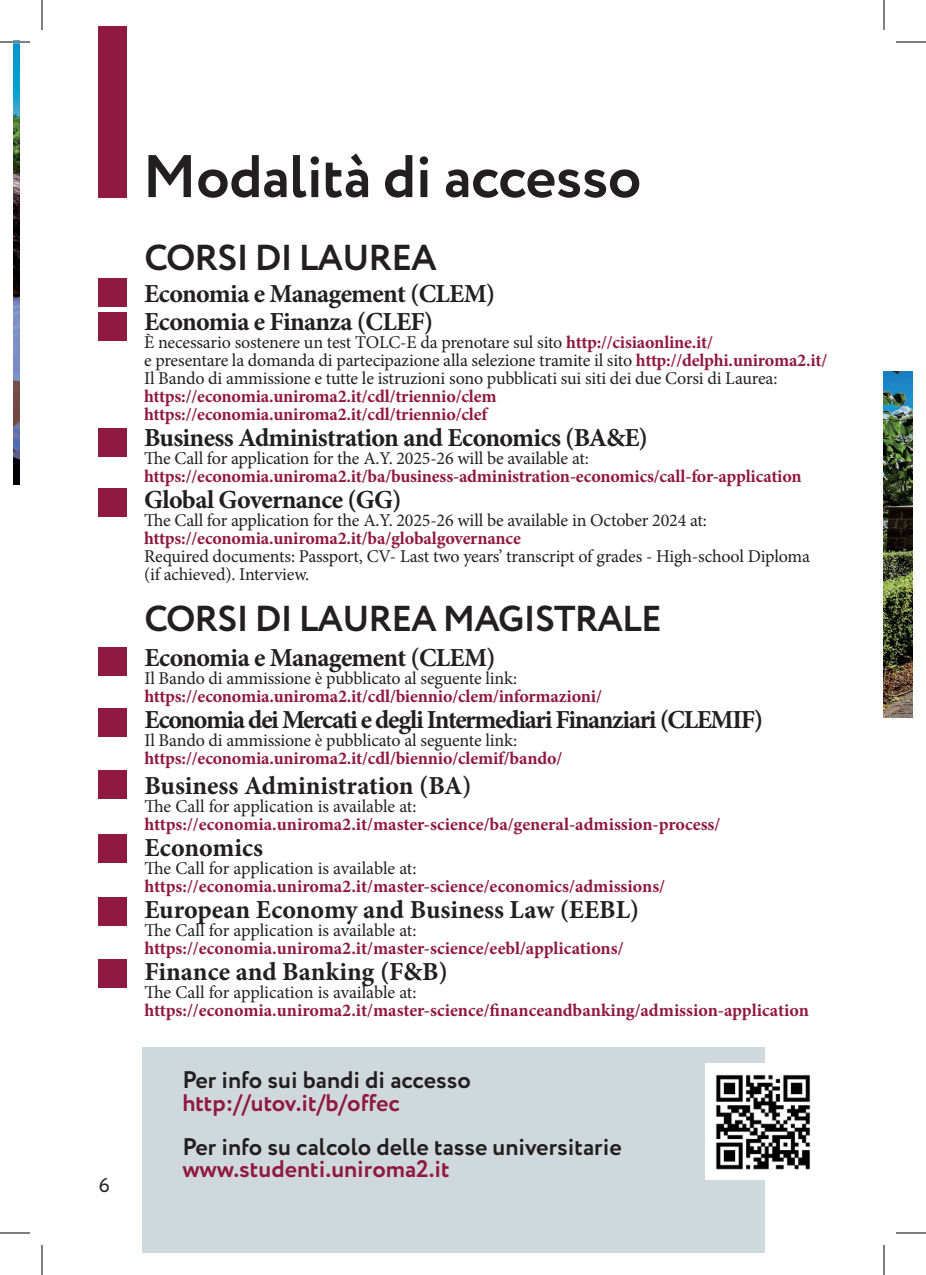
<style>
.page{position:relative;width:926px;height:1275px;background:#fff}
.page>*{position:absolute;margin:0;border:0;box-sizing:border-box;transform-origin:0 0}
.t1{font:700 60px "Circe";letter-spacing:-.01em;color:#231f20}
.t2{font:700 36px "Circe";letter-spacing:-.025em;color:#231f20}
.t3{font:700 26px "Minion Pro";letter-spacing:-.025em;color:#231f20}
.t4{font:700 26px "Minion Pro";color:#231f20}
.t5{font:700 26px "Minion Pro";letter-spacing:-.05em;color:#231f20}
.t6{font:700 24px "Circe";color:#231f20}
.t7{font:700 24px "Circe";color:#911840}
.t8{font:20px "Circe";color:#231f20}
.t9{font:18px "Minion Pro";letter-spacing:-.01em;color:#231f20}
.t10{font:700 18px "Minion Pro";letter-spacing:-.01em;color:#911840}
.s1{font-weight:700;color:#911840}
</style>
<div class="page">
<img style="left:884px;top:372px;width:28px;height:346px">
<div style="left:143px;top:1047px;width:622px;height:205px;background:#cfd8dd"></div>
<img style="left:14px;top:43px;width:5px;height:441px">
<div style="left:99px;top:279px;width:28px;height:28px;background:#911840"></div>
<div style="left:99px;top:313px;width:28px;height:28px;background:#911840"></div>
<div style="left:99px;top:428px;width:28px;height:28px;background:#911840"></div>
<div style="left:99px;top:488px;width:28px;height:29px;background:#911840"></div>
<img style="left:705px;top:1063px;width:106px;height:116px">
<div style="left:99px;top:26px;width:28px;height:171px;background:#911840"></div>
<div style="left:99px;top:647px;width:28px;height:28px;background:#911840"></div>
<div style="left:99px;top:708px;width:28px;height:28px;background:#911840"></div>
<div style="left:99px;top:770px;width:28px;height:29px;background:#911840"></div>
<div style="left:99px;top:834px;width:28px;height:28px;background:#911840"></div>
<div style="left:99px;top:897px;width:28px;height:28px;background:#911840"></div>
<div style="left:99px;top:959px;width:28px;height:28px;background:#911840"></div>
<hr style="left:0;top:42px;width:30px;height:1px;background:#000">
<hr style="left:896px;top:42px;width:30px;height:1px;background:#000">
<hr style="left:0;top:1232px;width:30px;height:1px;background:#000">
<hr style="left:896px;top:1232px;width:30px;height:1px;background:#000">
<hr style="left:42px;top:0;width:1px;height:30px;background:#000">
<hr style="left:42px;top:1245px;width:1px;height:30px;background:#000">
<hr style="left:884px;top:0;width:1px;height:30px;background:#000">
<hr style="left:884px;top:1245px;width:1px;height:30px;background:#000">
<p class="t8" style="left:99px;top:1171px;width:13px">6</p>
<p class="t1" style="left:143px;top:136px;width:500px">Modalità di accesso</p>
<p class="t2" style="left:144px;top:233px;width:294px">CORSI DI LAUREA</p>
<p class="t3" style="left:144px;top:275px;width:353px">Economia e Management (CLEM)</p>
<p class="t3" style="left:144px;top:303px;width:291px">Economia e Finanza (CLEF)</p>
<p class="t9" style="left:144px;top:330px;width:571px">È necessario sostenere un test TOLC-E da prenotare sul sito <span class="s1">http://cisiaonline.it/</span></p>
<p class="t9" style="left:144px;top:348px;width:685px">e presentare la domanda di partecipazione alla selezione tramite il sito <span class="s1">http://delphi.uniroma2.it/</span></p>
<p class="t9" style="left:144px;top:366px;width:635px">Il Bando di ammissione e tutte le istruzioni sono pubblicati sui siti dei due Corsi di Laurea:</p>
<p class="t10" style="left:144px;top:384px;width:354px">https://economia.uniroma2.it/cdl/triennio/clem</p>
<p class="t10" style="left:144px;top:402px;width:345px">https://economia.uniroma2.it/cdl/triennio/clef</p>
<p class="t3" style="left:144px;top:419px;width:505px">Business Administration and Economics (BA&amp;E)</p>
<p class="t9" style="left:144px;top:446px;width:446px">The Call for application for the A.Y. 2025-26 will be available at:</p>
<p class="t10" style="left:144px;top:464px;width:659px">https://economia.uniroma2.it/ba/business-administration-economics/call-for-application</p>
<p class="t3" style="left:144px;top:481px;width:259px">Global Governance (GG)</p>
<p class="t9" style="left:144px;top:508px;width:564px">The Call for application for the A.Y. 2025-26 will be available in October 2024 at:</p>
<p class="t10" style="left:144px;top:526px;width:378px">https://economia.uniroma2.it/ba/globalgovernance</p>
<p class="t9" style="left:144px;top:544px;width:667px">Required documents: Passport, CV- Last two years’ transcript of grades - High-school Diploma</p>
<p class="t9" style="left:144px;top:562px;width:167px">(if achieved). Interview.</p>
<p class="t2" style="left:144px;top:595px;width:519px">CORSI DI LAUREA MAGISTRALE</p>
<p class="t3" style="left:144px;top:639px;width:353px">Economia e Management (CLEM)</p>
<p class="t9" style="left:144px;top:666px;width:374px">Il Bando di ammissione è pubblicato al seguente link:</p>
<p class="t10" style="left:144px;top:683px;width:459px">https://economia.uniroma2.it/cdl/biennio/clem/informazioni/</p>
<p class="t5" style="left:144px;top:701px;width:620px">Economia dei Mercati e degli Intermediari Finanziari (CLEMIF)</p>
<p class="t9" style="left:144px;top:728px;width:374px">Il Bando di ammissione è pubblicato al seguente link:</p>
<p class="t10" style="left:144px;top:745px;width:419px">https://economia.uniroma2.it/cdl/biennio/clemif/bando/</p>
<p class="t4" style="left:144px;top:767px;width:329px">Business Administration (BA)</p>
<p class="t9" style="left:144px;top:794px;width:274px">The Call for application is available at:</p>
<p class="t10" style="left:144px;top:811px;width:577px">https://economia.uniroma2.it/master-science/ba/general-admission-process/</p>
<p class="t4" style="left:144px;top:829px;width:120px">Economics</p>
<p class="t9" style="left:144px;top:856px;width:274px">The Call for application is available at:</p>
<p class="t10" style="left:144px;top:873px;width:522px">https://economia.uniroma2.it/master-science/economics/admissions/</p>
<p class="t4" style="left:144px;top:891px;width:496px">European Economy and Business Law (EEBL)</p>
<p class="t9" style="left:144px;top:918px;width:274px">The Call for application is available at:</p>
<p class="t10" style="left:144px;top:935px;width:481px">https://economia.uniroma2.it/master-science/eebl/applications/</p>
<p class="t4" style="left:144px;top:953px;width:305px">Finance and Banking (F&amp;B)</p>
<p class="t9" style="left:144px;top:980px;width:274px">The Call for application is available at:</p>
<p class="t10" style="left:144px;top:997px;width:666px">https://economia.uniroma2.it/master-science/financeandbanking/admission-application</p>
<p class="t6" style="left:182px;top:1064px;width:290px">Per info sui bandi di accesso</p>
<p class="t7" style="left:182px;top:1086px;width:219px">http://utov.it/b/offec</p>
<p class="t6" style="left:182px;top:1130px;width:441px">Per info su calcolo delle tasse universitarie</p>
<p class="t7" style="left:182px;top:1152px;width:269px">www.studenti.uniroma2.it</p>
</div>
